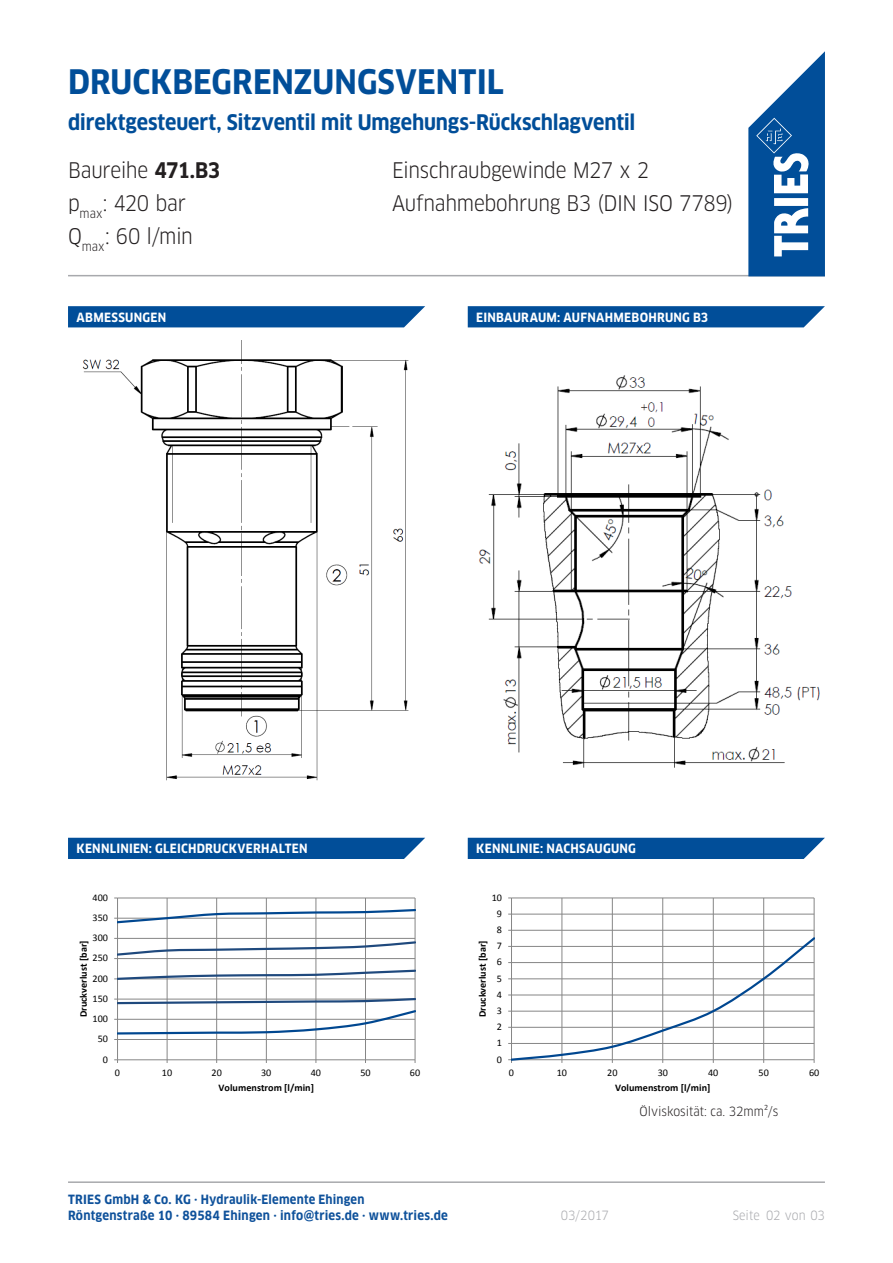
<style>
.page{position:relative;width:893px;height:1263px;background:#fff}
.page>*{position:absolute;margin:0;border:0;box-sizing:border-box;transform-origin:0 0}
.t1{font:700 33px "Clan OT Narr";color:#014e99}
.t2{font:21px "Clan OT Narr";letter-spacing:-.015em;color:#231f20}
.t3{font:700 21px "Clan OT Narr";letter-spacing:-.005em;color:#014e99}
.t4{font:700 12.45px/16.5px "Clan OT Narr";letter-spacing:.02em;color:#0e519b}
.t5{font:700 12.45px "Clan OT Narr";letter-spacing:.02em;color:#fff}
.t6{font:12.45px "Clan OT Narr";color:#231f20}
.t7{font:12.45px "Clan OT Narr";letter-spacing:-.005em;color:#a8a9ad}
.t8{font:700 10.2px "Calibri";letter-spacing:.005em;color:#000}
.t9{font:10.2px "Calibri";color:#000}
.s1{font-weight:700}
</style>
<div class="page">
<hr style="left:68px;top:275px;width:757px;height:1px;background:#a8a9ad">
<svg style="left:748px;top:51px;width:77px;height:225px"></svg>
<hr style="left:68px;top:1181px;width:757px;height:2px;background:#a8a9ad">
<svg style="left:68px;top:306px;width:357px;height:21px;background:#0a549c"></svg>
<img style="left:479px;top:375px;width:341px;height:393px">
<div style="left:68px;top:838px;width:357px;height:21px;background:#014e99"></div>
<svg style="left:468px;top:306px;width:357px;height:21px;background:#0a549c"></svg>
<img style="left:82px;top:341px;width:327px;height:440px">
<div style="left:468px;top:838px;width:357px;height:21px;background:#014e99"></div>
<hr style="left:118px;top:898px;width:297px;height:1px;background:#868686">
<hr style="left:167px;top:898px;width:1px;height:162px;background:#868686">
<hr style="left:216px;top:898px;width:1px;height:162px;background:#868686">
<hr style="left:266px;top:898px;width:1px;height:162px;background:#868686">
<hr style="left:316px;top:898px;width:1px;height:162px;background:#868686">
<hr style="left:365px;top:898px;width:1px;height:162px;background:#868686">
<hr style="left:415px;top:898px;width:1px;height:162px;background:#868686">
<hr style="left:117px;top:898px;width:1px;height:162px;background:#868686">
<hr style="left:118px;top:1059px;width:297px;height:1px;background:#868686">
<svg style="left:114px;top:997px;width:302px;height:43px"></svg>
<svg style="left:114px;top:968px;width:302px;height:13px"></svg>
<svg style="left:114px;top:938px;width:302px;height:21px"></svg>
<svg style="left:114px;top:908px;width:302px;height:16px"></svg>
<hr style="left:511px;top:914px;width:303px;height:1px;background:#868686">
<hr style="left:511px;top:897px;width:303px;height:1px;background:#868686">
<hr style="left:562px;top:898px;width:1px;height:162px;background:#868686">
<hr style="left:612px;top:898px;width:1px;height:162px;background:#868686">
<hr style="left:662px;top:898px;width:1px;height:162px;background:#868686">
<hr style="left:713px;top:898px;width:1px;height:162px;background:#868686">
<hr style="left:763px;top:898px;width:1px;height:162px;background:#868686">
<hr style="left:814px;top:898px;width:1px;height:162px;background:#868686">
<hr style="left:511px;top:898px;width:1px;height:162px;background:#868686">
<svg style="left:508px;top:930px;width:307px;height:133px"></svg>
<p class="t1" style="left:68px;top:63px;width:437px">DRUCKBEGRENZUNGSVENTIL</p>
<p class="t3" style="left:68px;top:111px;width:569px">direktgesteuert, Sitzventil mit Umgehungs-Rückschlagventil</p>
<p class="t2" style="left:68px;top:158px;width:154px">Baureihe <span class="s1">471.B3</span></p>
<p class="t2" style="left:392px;top:158px;width:259px">Einschraubgewinde M27 x 2</p>
<p class="t2" style="left:68px;top:191px;width:119px">p<sub>max</sub>: 420 bar</p>
<p class="t2" style="left:392px;top:191px;width:343px">Aufnahmebohrung B3 (DIN ISO 7789)</p>
<p class="t2" style="left:68px;top:224px;width:126px">Q<sub>max</sub>: 60 l/min</p>
<p class="t5" style="left:77px;top:310px;width:91px">ABMESSUNGEN</p>
<p class="t5" style="left:476px;top:310px;width:233px">EINBAURAUM: AUFNAHMEBOHRUNG B3</p>
<p class="t5" style="left:77px;top:841px;width:232px">KENNLINIEN: GLEICHDRUCKVERHALTEN</p>
<p class="t5" style="left:476px;top:841px;width:161px">KENNLINIE: NACHSAUGUNG</p>
<p class="t9" style="left:93px;top:891px;width:17px">400</p>
<p class="t9" style="left:492px;top:891px;width:12px">10</p>
<p class="t9" style="left:93px;top:911px;width:17px">350</p>
<p class="t9" style="left:497px;top:907px;width:7px">9</p>
<p class="t9" style="left:93px;top:931px;width:17px">300</p>
<p class="t8" style="left:77px;top:1017px;width:78px;rotate:-90deg">Druckverlust [bar]</p>
<p class="t9" style="left:93px;top:951px;width:17px">250</p>
<p class="t9" style="left:93px;top:972px;width:17px">200</p>
<p class="t9" style="left:93px;top:992px;width:17px">150</p>
<p class="t9" style="left:93px;top:1012px;width:17px">100</p>
<p class="t8" style="left:476px;top:1017px;width:78px;rotate:-90deg">Druckverlust [bar]</p>
<p class="t9" style="left:497px;top:923px;width:7px">8</p>
<p class="t9" style="left:497px;top:939px;width:7px">7</p>
<p class="t9" style="left:497px;top:955px;width:7px">6</p>
<p class="t9" style="left:497px;top:972px;width:7px">5</p>
<p class="t9" style="left:497px;top:988px;width:7px">4</p>
<p class="t9" style="left:497px;top:1004px;width:7px">3</p>
<p class="t9" style="left:497px;top:1020px;width:7px">2</p>
<p class="t9" style="left:98px;top:1032px;width:12px">50</p>
<p class="t9" style="left:497px;top:1036px;width:7px">1</p>
<p class="t9" style="left:103px;top:1053px;width:7px">0</p>
<p class="t9" style="left:497px;top:1053px;width:7px">0</p>
<p class="t9" style="left:115px;top:1066px;width:7px">0</p>
<p class="t9" style="left:162px;top:1066px;width:12px">10</p>
<p class="t9" style="left:212px;top:1066px;width:12px">20</p>
<p class="t9" style="left:261px;top:1066px;width:12px">30</p>
<p class="t9" style="left:311px;top:1066px;width:12px">40</p>
<p class="t9" style="left:360px;top:1066px;width:12px">50</p>
<p class="t9" style="left:410px;top:1066px;width:12px">60</p>
<p class="t9" style="left:509px;top:1066px;width:7px">0</p>
<p class="t9" style="left:557px;top:1066px;width:12px">10</p>
<p class="t9" style="left:607px;top:1066px;width:12px">20</p>
<p class="t9" style="left:658px;top:1066px;width:12px">30</p>
<p class="t9" style="left:708px;top:1066px;width:12px">40</p>
<p class="t9" style="left:758px;top:1066px;width:12px">50</p>
<p class="t9" style="left:809px;top:1066px;width:12px">60</p>
<p class="t8" style="left:219px;top:1081px;width:97px">Volumenstrom [l/min]</p>
<p class="t8" style="left:615px;top:1081px;width:97px">Volumenstrom [l/min]</p>
<p class="t6" style="left:639px;top:1104px;width:140px">Ölviskosität: ca. 32mm²/s</p>
<p class="t4" style="left:68px;top:1191px;width:381px">TRIES GmbH &amp; Co. KG · Hydraulik-Elemente Ehingen<br>Röntgenstraße 10 · 89584 Ehingen · info@tries.de · www.tries.de</p>
<p class="t7" style="left:561px;top:1208px;width:50px">03/2017</p>
<p class="t7" style="left:733px;top:1208px;width:94px">Seite 02 von 03</p>
</div>
